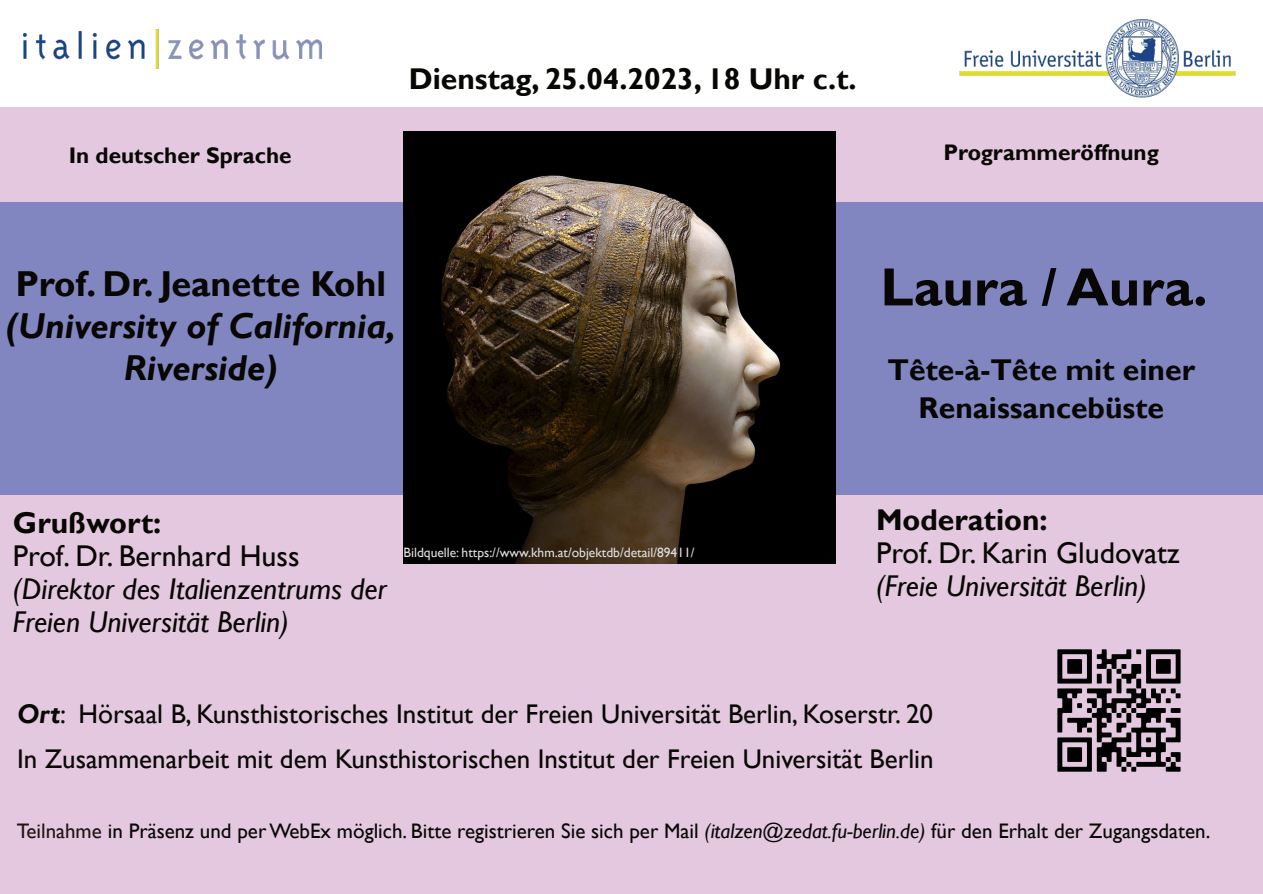
<style>
.page{position:relative;width:1263px;height:894px;background:#fff}
.page>*{position:absolute;margin:0;border:0;box-sizing:border-box;transform-origin:0 0}
.t1{font:700 54px "Gill Sans";color:#080704}
.t2{font:italic 700 36px/42px "Gill Sans";color:#080704;text-align:center}
.t3{font:700 36px "Gill Sans";color:#080704}
.t4{font:700 30px/37.5px "Gill Sans";color:#080704;text-align:center}
.t5{font:italic 30px/33px "Gill Sans";color:#080704}
.t6{font:30px "Gill Sans";color:#080704}
.t7{font:27px/45px "Gill Sans";color:#080704}
.t8{font:700 22.5px "Gill Sans";color:#080704}
.t9{font:21px "Gill Sans";color:#080704}
.t10{font:13.5px "Gill Sans";color:#e0dedc}
.s1{font-weight:700;font-style:italic}
.s2{color:#231414}
.s3{font-style:italic}
</style>
<div class="page">
<div style="left:0;top:108px;width:1263px;height:785px;background:#e3c8df"></div>
<img style="left:943px;top:19px;width:310px;height:89px">
<img style="left:23px;top:29px;width:298px;height:40px">
<div style="left:0;top:202px;width:1263px;height:292px;background:#8186c1"></div>
<img style="left:403px;top:131px;width:432px;height:432px">
<img style="left:1057px;top:649px;width:124px;height:123px">
<p class="t4" style="left:409px;top:63px;width:449px">Dienstag, 25.04.2023, 18 Uhr c.t.</p>
<p class="t8" style="left:69px;top:147px;width:224px">In deutscher Sprache</p>
<p class="t8" style="left:943px;top:145px;width:217px">Programmeröffnung</p>
<h2 class="t3" style="left:15px;top:271px;width:372px">Prof. Dr. Jeanette Kohl</h2>
<h2 class="t2" style="left:6px;top:309px;width:392px">(University of California,<br>Riverside)</h2>
<p class="t4" style="left:13px;top:507px;width:150px">Grußwort:</p>
<p class="t6" style="left:13px;top:545px;width:288px">Prof. Dr. Bernhard Huss</p>
<p class="t5" style="left:13px;top:575px;width:376px">(Direktor des Italienzentrums der<br>Freien Universität Berlin)</p>
<p class="t10" style="left:403px;top:547px;width:293px">Bildquelle: https://www.khm.at/objektdb/detail/89411/</p>
<h1 class="t1" style="left:880px;top:268px;width:329px">Laura / Aura.</h1>
<p class="t4" style="left:888px;top:354px;width:309px">Tête-à-Tête mit einer<br>Renaissancebüste</p>
<p class="t4" style="left:876px;top:504px;width:173px">Moderation:</p>
<p class="t6" style="left:876px;top:542px;width:305px">Prof. Dr. Karin Gludovatz</p>
<p class="t5" style="left:876px;top:572px;width:272px">(Freie Universität Berlin)</p>
<p class="t7" style="left:17px;top:693px;width:918px"><span class="s1">Ort</span>: Hörsaal B, Kunsthistorisches Institut der Freien Universität Berlin, Koserstr. 20<br>In Zusammenarbeit mit dem Kunsthistorischen Institut der Freien Universität Berlin</p>
<p class="t9" style="left:17px;top:822px;width:1195px"><span class="s2">Teilnahme</span> in Präsenz und perWebEx möglich. Bitte registrieren Sie sich per Mail <span class="s3">(italzen@zedat.fu-berlin.de)</span> für den Erhalt der Zugangsdaten.</p>
</div>
